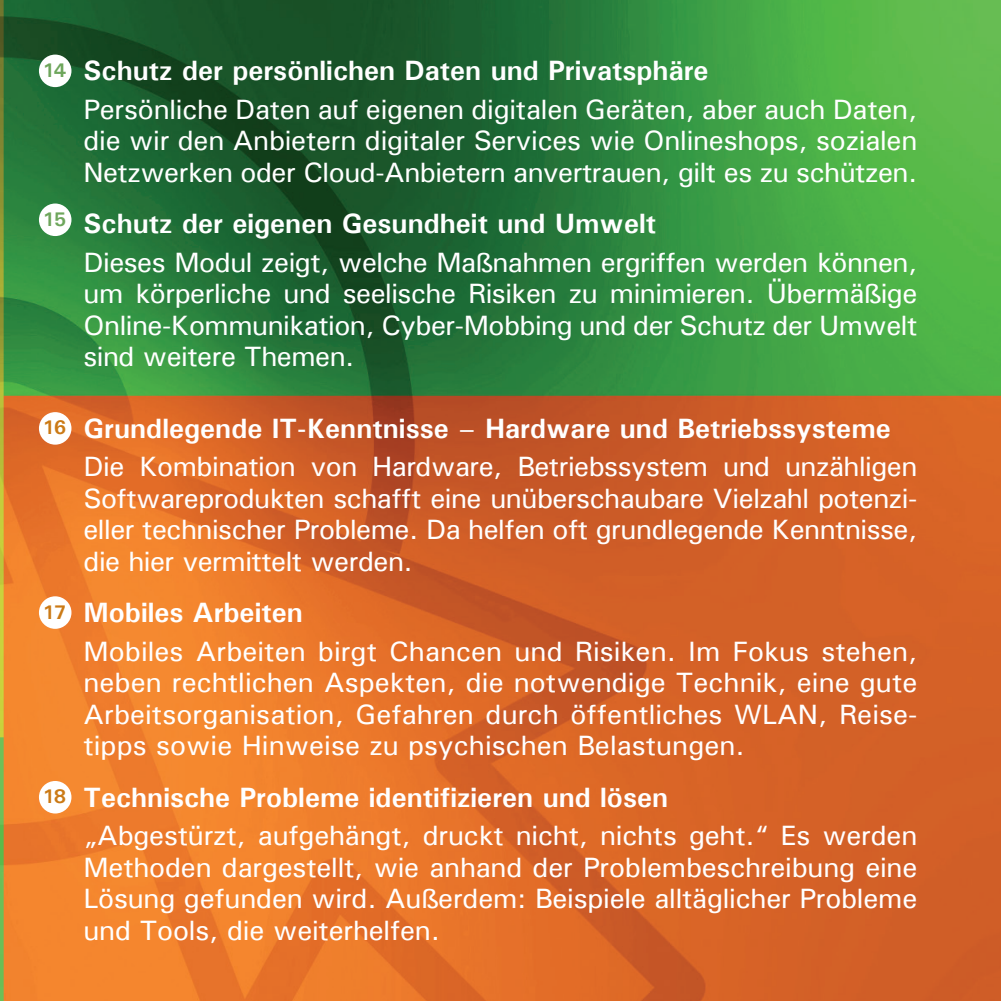
<style>
.page{position:relative;width:1001px;height:1001px;background:#fff}
.page>*{position:absolute;margin:0;border:0;box-sizing:border-box;transform-origin:0 0}
.t1{font:28px/31.5px "Univers";letter-spacing:-.02em;color:#fff;text-align:justify}
.t2{font:700 28px "Univers";color:#fff}
.t3{font:700 19.6px "Univers";color:#cb7a16}
.t4{font:700 19.6px "Univers";color:#6ea65c}
</style>
<div class="page">
<img style="left:0;top:0;width:1000px;height:1000px">
<div style="left:39px;top:55px;width:32px;height:32px;background:#fff;border-radius:50%"></div>
<div style="left:39px;top:203px;width:32px;height:33px;background:#fff;border-radius:50%"></div>
<div style="left:39px;top:412px;width:32px;height:32px;background:#fff;border-radius:50%"></div>
<div style="left:39px;top:596px;width:32px;height:32px;background:#fff;border-radius:50%"></div>
<div style="left:39px;top:780px;width:32px;height:33px;background:#fff;border-radius:50%"></div>
<svg style="left:0;top:0;width:6px;height:6px"></svg>
<svg style="left:0;top:994px;width:6px;height:7px"></svg>
<svg style="left:994px;top:0;width:7px;height:6px"></svg>
<svg style="left:994px;top:994px;width:7px;height:7px"></svg>
<p class="t4" style="left:42px;top:58px;width:25px">14</p>
<p class="t4" style="left:42px;top:207px;width:25px">15</p>
<p class="t2" style="left:83px;top:54px;width:626px">Schutz der persönlichen Daten und Privatsphäre</p>
<p class="t1" style="left:83px;top:93px;width:835px">Persönliche Daten auf eigenen digitalen Geräten, aber auch Daten, die wir den Anbietern digitaler Services wie Onlineshops, sozialen Netzwerken oder Cloud-Anbietern anvertrauen, gilt es zu schützen.</p>
<p class="t2" style="left:83px;top:206px;width:574px">Schutz der eigenen Gesundheit und Umwelt</p>
<p class="t1" style="left:83px;top:246px;width:835px">Dieses Modul zeigt, welche Maßnahmen ergriffen werden können, um körperliche und seelische Risiken zu minimieren. Übermäßige Online-Kommunikation, Cyber-Mobbing und der Schutz der Umwelt sind weitere Themen.</p>
<p class="t3" style="left:42px;top:415px;width:25px">16</p>
<p class="t3" style="left:42px;top:599px;width:25px">17</p>
<p class="t3" style="left:42px;top:784px;width:25px">18</p>
<p class="t2" style="left:83px;top:411px;width:808px">Grundlegende IT-Kenntnisse – Hardware und Betriebssysteme</p>
<p class="t1" style="left:83px;top:450px;width:835px">Die Kombination von Hardware, Betriebssystem und unzähligen Softwareprodukten schafft eine unüberschaubare Vielzahl potenzi&shy;eller technischer Probleme. Da helfen oft grundlegende Kenntnisse, die hier vermittelt werden.</p>
<p class="t2" style="left:83px;top:595px;width:221px">Mobiles Arbeiten</p>
<p class="t1" style="left:83px;top:635px;width:835px">Mobiles Arbeiten birgt Chancen und Risiken. Im Fokus stehen, neben rechtlichen Aspekten, die notwendige Technik, eine gute Arbeitsorganisation, Gefahren durch öffentliches WLAN, Reise&shy;tipps sowie Hinweise zu psychischen Belastungen.</p>
<p class="t2" style="left:83px;top:779px;width:586px">Technische Probleme identifizieren und lösen</p>
<p class="t1" style="left:83px;top:819px;width:835px">„Abgestürzt, aufgehängt, druckt nicht, nichts geht.“ Es werden Methoden dargestellt, wie anhand der Problembeschreibung eine Lösung gefunden wird. Außerdem: Beispiele alltäglicher Probleme und Tools, die weiterhelfen.</p>
</div>
